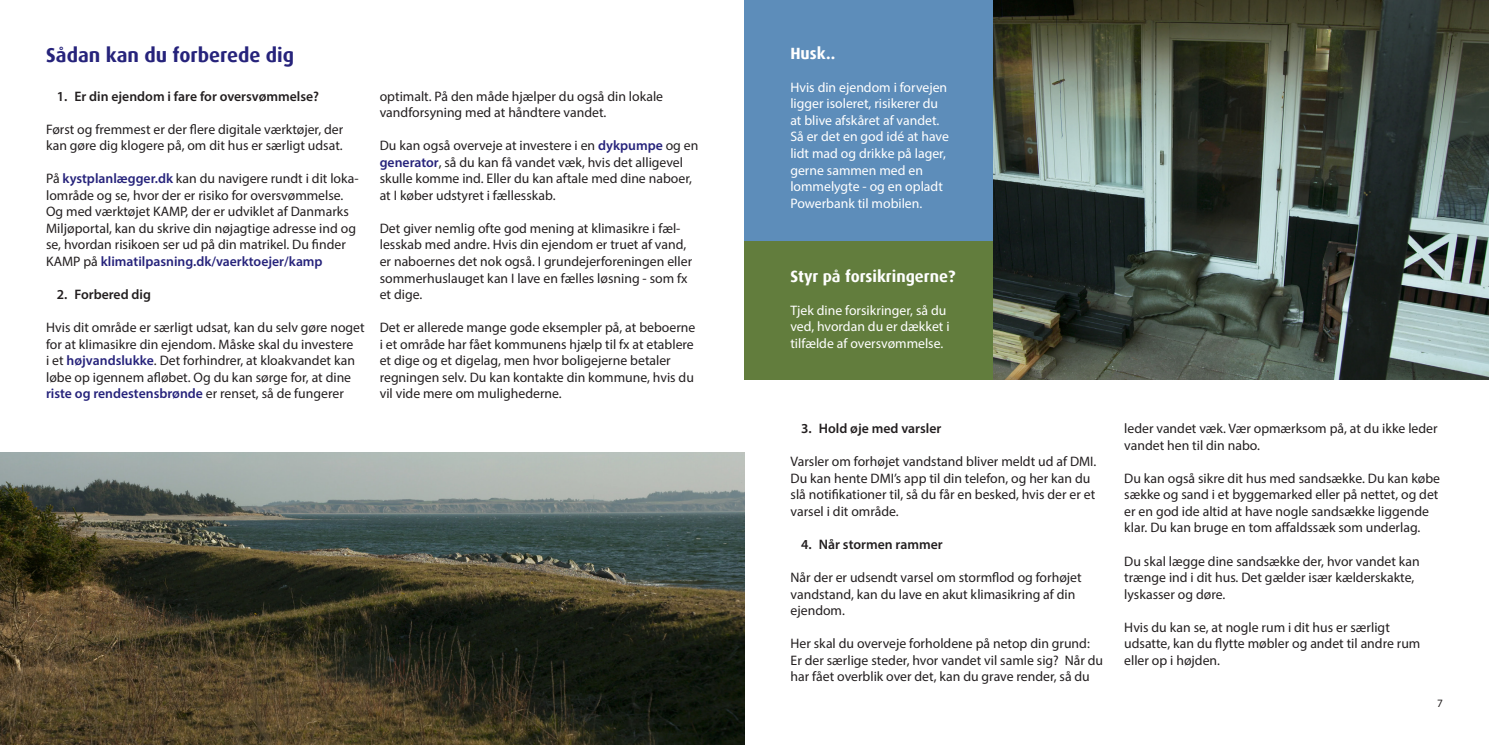
<style>
.page{position:relative;width:1489px;height:745px;background:#fff}
.page>*{position:absolute;margin:0;border:0;box-sizing:border-box;transform-origin:0 0}
.Overskrift{font:700 20px "Dax";color:#26237b}
.Underoverskrift{font:700 16.25px "Dax";color:#fff}
.Body{font:13.75px/16.5px "Myriad Pro";color:#231f20}
.Body-2{font:13.75px/16.5px "Myriad Pro";color:#fff}
.t1{font:600 13.75px "Myriad Pro";color:#231f20}
.t2{font:11.25px "Myriad Pro";color:#231f20}
.s1{font-weight:600;color:#26237b}
</style>
<div class="page">
<img style="left:0;top:452px;width:744px;height:292px">
<img style="left:992px;top:0;width:496px;height:379px">
<div style="left:744px;top:0;width:248px;height:241px;background:#5d8dba"></div>
<div style="left:744px;top:241px;width:248px;height:138px;background:#627d3d"></div>
<p class="Overskrift" style="left:46px;top:44px;width:249px">Sådan kan du forberede dig</p>
<p class="t1" style="left:57px;top:87px;width:264px">1. Er din ejendom i fare for oversvømmelse?</p>
<p class="Body" style="left:46px;top:121px;width:299px">Først og fremmest er der flere digitale værktøjer, der kan gøre dig klogere på, om dit hus er særligt udsat.</p>
<p class="Body" style="left:46px;top:170px;width:314px">På <span class="s1">kystplanlægger.dk</span> kan du navigere rundt i dit loka&shy;lområde og se, hvor der er risiko for oversvømmelse.<br>Og med værktøjet KAMP, der er udviklet af Danmarks Miljøportal, kan du skrive din nøjagtige adresse ind og se, hvordan risikoen ser ud på din matrikel. Du finder KAMP på <span class="s1">klimatilpasning.dk/vaerktoejer/kamp</span></p>
<p class="t1" style="left:57px;top:285px;width:96px">2. Forbered dig</p>
<p class="Body" style="left:46px;top:319px;width:320px">Hvis dit område er særligt udsat, kan du selv gøre noget for at klimasikre din ejendom. Måske skal du investere<br>i et <span class="s1">højvandslukke</span>. Det forhindrer, at kloakvandet kan løbe op igennem afløbet. Og du kan sørge for, at dine <span class="s1">riste og rendestensbrønde</span> er renset, så de fungerer</p>
<p class="Body" style="left:380px;top:88px;width:285px">optimalt. På den måde hjælper du også din lokale vandforsyning med at håndtere vandet.</p>
<p class="Body" style="left:380px;top:137px;width:320px">Du kan også overveje at investere i en <span class="s1">dykpumpe</span> og en <span class="s1">generator</span>, så du kan få vandet væk, hvis det alligevel skulle komme ind. Eller du kan aftale med dine naboer, at I køber udstyret i fællesskab.</p>
<p class="Body" style="left:380px;top:220px;width:314px">Det giver nemlig ofte god mening at klimasikre i fæl&shy;lesskab med andre. Hvis din ejendom er truet af vand, er naboernes det nok også. I grundejerforeningen eller sommerhuslauget kan I lave en fælles løsning - som fx et dige.</p>
<p class="Body" style="left:380px;top:319px;width:317px">Det er allerede mange gode eksempler på, at beboerne i et område har fået kommunens hjælp til fx at etablere et dige og et digelag, men hvor boligejerne betaler regningen selv. Du kan kontakte din kommune, hvis du vil vide mere om mulighederne.</p>
<p class="Underoverskrift" style="left:790px;top:44px;width:46px">Husk..</p>
<p class="Body-2" style="left:790px;top:79px;width:160px">Hvis din ejendom i forvejen ligger isoleret, risikerer du at blive afskåret af vandet.<br>Så er det en god idé at have lidt mad og drikke på lager, gerne sammen med en lommelygte - og en opladt<br>Powerbank til mobilen.</p>
<p class="Underoverskrift" style="left:790px;top:267px;width:166px">Styr på forsikringerne?</p>
<p class="Body-2" style="left:790px;top:301px;width:161px">Tjek dine forsikringer, så du ved, hvordan du er dækket i tilfælde af oversvømmelse.</p>
<p class="t1" style="left:801px;top:419px;width:142px">3. Hold øje med varsler</p>
<p class="Body" style="left:790px;top:453px;width:307px">Varsler om forhøjet vandstand bliver meldt ud af DMI.<br>Du kan hente DMI’s app til din telefon, og her kan du slå notifikationer til, så du får en besked, hvis der er et varsel i dit område.</p>
<p class="t1" style="left:801px;top:535px;width:143px">4. Når stormen rammer</p>
<p class="Body" style="left:790px;top:568px;width:293px">Når der er udsendt varsel om stormflod og forhøjet vandstand, kan du lave en akut klimasikring af din ejendom.</p>
<p class="Body" style="left:790px;top:634px;width:314px">Her skal du overveje forholdene på netop din grund:<br>Er der særlige steder, hvor vandet vil samle sig? Når du har fået overblik over det, kan du grave render, så du</p>
<p class="Body" style="left:1124px;top:420px;width:315px">leder vandet væk. Vær opmærksom på, at du ikke leder vandet hen til din nabo.</p>
<p class="Body" style="left:1124px;top:469px;width:317px">Du kan også sikre dit hus med sandsække. Du kan købe sække og sand i et byggemarked eller på nettet, og det er en god ide altid at have nogle sandsække liggende klar. Du kan bruge en tom affaldssæk som underlag.</p>
<p class="Body" style="left:1124px;top:552px;width:297px">Du skal lægge dine sandsække der, hvor vandet kan trænge ind i dit hus. Det gælder især kælderskakte, lyskasser og døre.</p>
<p class="Body" style="left:1124px;top:618px;width:267px">Hvis du kan se, at nogle rum i dit hus er særligt</p>
<p class="Body" style="left:1124px;top:634px;width:298px">udsatte, kan du flytte møbler og andet til andre rum eller op i højden.</p>
<p class="t2" style="left:1436px;top:696px;width:7px">7</p>
</div>
